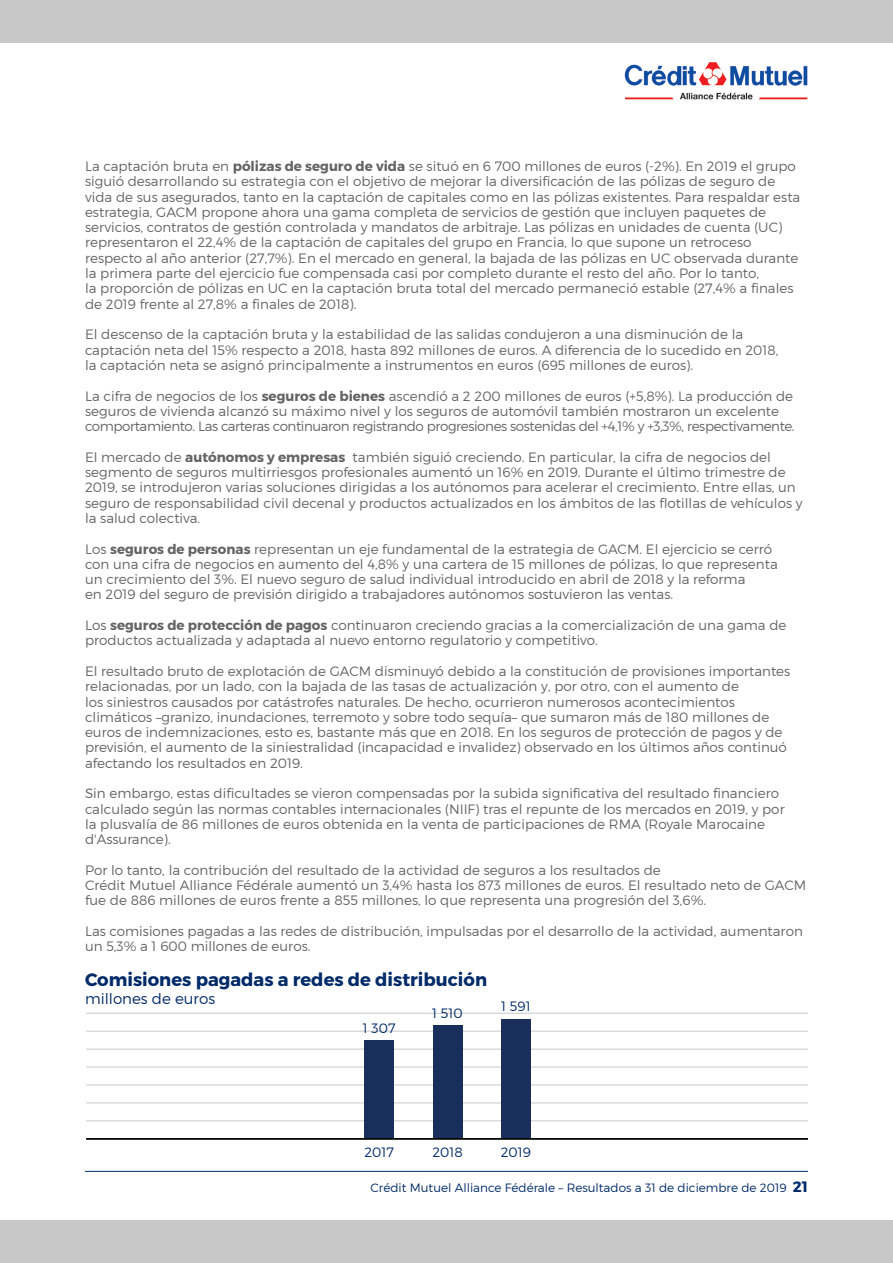
<style>
.page{position:relative;width:893px;height:1263px;background:#fff}
.page>*{position:absolute;margin:0;border:0;box-sizing:border-box;transform-origin:0 0}
.FOOT_NOTES{font:700 18px "Montserrat";color:#002a68}
.FOOT_NOTES-2{font:300 15px "Montserrat";color:#002a68}
.BODY_OK{font:300 13.5px/15.3px "Montserrat";color:#646464}
.HISTO_LEGENDE{font:300 13.5px "Montserrat";color:#002a68}
.t1{font:300 12px "Montserrat";color:#002a68}
.s1{font-weight:700}
.s2{font-weight:700;font-size:15px}
</style>
<div class="page">
<hr style="left:85px;top:1171px;width:723px;height:1px;background:#002a68">
<div style="left:0;top:0;width:893px;height:43px;background:#c8c8c8"></div>
<div style="left:0;top:1220px;width:893px;height:43px;background:#c8c8c8"></div>
<img style="left:624px;top:62px;width:184px;height:38px">
<hr style="left:86px;top:1120px;width:722px;height:1px;background:#c8c7c7">
<hr style="left:86px;top:1085px;width:722px;height:1px;background:#c8c7c7">
<hr style="left:86px;top:1103px;width:722px;height:1px;background:#c8c7c7">
<hr style="left:86px;top:1049px;width:722px;height:1px;background:#c8c7c7">
<hr style="left:86px;top:1067px;width:722px;height:1px;background:#c8c7c7">
<hr style="left:86px;top:1031px;width:722px;height:1px;background:#c8c7c7">
<hr style="left:86px;top:1013px;width:722px;height:1px;background:#c8c7c7">
<div style="left:501px;top:1019px;width:30px;height:119px;background:#1a2e5b"></div>
<div style="left:433px;top:1025px;width:29px;height:113px;background:#1a2e5b"></div>
<div style="left:364px;top:1040px;width:30px;height:98px;background:#1a2e5b"></div>
<hr style="left:86px;top:1138px;width:722px;height:1px;background:#040503">
<p class="BODY_OK" style="left:85px;top:158px;width:717px">La captación bruta en <span class="s1">pólizas de seguro de vida</span> se situó en 6 700 millones de euros (-2%). En 2019 el grupo siguió desarrollando su estrategia con el objetivo de mejorar la diversificación de las pólizas de seguro de vida de sus asegurados, tanto en la captación de capitales como en las pólizas existentes. Para respaldar esta estrategia, GACM propone ahora una gama completa de servicios de gestión que incluyen paquetes de</p>
<p class="BODY_OK" style="left:85px;top:219px;width:699px">servicios, contratos de gestión controlada y mandatos de arbitraje. Las pólizas en unidades de cuenta (UC)</p>
<p class="BODY_OK" style="left:85px;top:235px;width:668px">representaron el 22,4% de la captación de capitales del grupo en Francia, lo que supone un retroceso</p>
<p class="BODY_OK" style="left:85px;top:250px;width:715px">respecto al año anterior (27,7%). En el mercado en general, la bajada de las pólizas en UC observada durante la primera parte del ejercicio fue compensada casi por completo durante el resto del año. Por lo tanto,</p>
<p class="BODY_OK" style="left:85px;top:281px;width:710px">la proporción de pólizas en UC en la captación bruta total del mercado permaneció estable (27,4% a finales</p>
<p class="BODY_OK" style="left:85px;top:296px;width:273px">de 2019 frente al 27,8% a finales de 2018).</p>
<p class="BODY_OK" style="left:85px;top:327px;width:660px">El descenso de la captación bruta y la estabilidad de las salidas condujeron a una disminución de la</p>
<p class="BODY_OK" style="left:85px;top:342px;width:695px">captación neta del 15% respecto a 2018, hasta 892 millones de euros. A diferencia de lo sucedido en 2018,</p>
<p class="BODY_OK" style="left:85px;top:357px;width:610px">la captación neta se asignó principalmente a instrumentos en euros (695 millones de euros).</p>
<p class="BODY_OK" style="left:85px;top:388px;width:711px">La cifra de negocios de los <span class="s1">seguros de bienes</span> ascendió a 2 200 millones de euros (+5,8%). La producción de seguros de vivienda alcanzó su máximo nivel y los seguros de automóvil también mostraron un excelente comportamiento. Las carteras continuaron registrando progresiones sostenidas del +4,1% y +3,3%, respectivamente.</p>
<p class="BODY_OK" style="left:85px;top:449px;width:719px">El mercado de <span class="s1">autónomos y empresas</span> también siguió creciendo. En particular, la cifra de negocios del segmento de seguros multirriesgos profesionales aumentó un 16% en 2019. Durante el último trimestre de 2019, se introdujeron varias soluciones dirigidas a los autónomos para acelerar el crecimiento. Entre ellas, un seguro de responsabilidad civil decenal y productos actualizados en los ámbitos de las flotillas de vehículos y la salud colectiva.</p>
<p class="BODY_OK" style="left:85px;top:541px;width:689px">Los <span class="s1">seguros de personas</span> representan un eje fundamental de la estrategia de GACM. El ejercicio se cerró</p>
<p class="BODY_OK" style="left:85px;top:556px;width:694px">con una cifra de negocios en aumento del 4,8% y una cartera de 15 millones de pólizas, lo que representa</p>
<p class="BODY_OK" style="left:85px;top:571px;width:662px">un crecimiento del 3%. El nuevo seguro de salud individual introducido en abril de 2018 y la reforma</p>
<p class="BODY_OK" style="left:85px;top:587px;width:590px">en 2019 del seguro de previsión dirigido a trabajadores autónomos sostuvieron las ventas.</p>
<p class="BODY_OK" style="left:85px;top:617px;width:703px">Los <span class="s1">seguros de protección de pagos</span> continuaron creciendo gracias a la comercialización de una gama de productos actualizada y adaptada al nuevo entorno regulatorio y competitivo.</p>
<p class="BODY_OK" style="left:85px;top:663px;width:707px">El resultado bruto de explotación de GACM disminuyó debido a la constitución de provisiones importantes relacionadas, por un lado, con la bajada de las tasas de actualización y, por otro, con el aumento de</p>
<p class="BODY_OK" style="left:85px;top:694px;width:651px">los siniestros causados por catástrofes naturales. De hecho, ocurrieron numerosos acontecimientos</p>
<p class="BODY_OK" style="left:85px;top:709px;width:703px">climáticos –granizo, inundaciones, terremoto y sobre todo sequía– que sumaron más de 180 millones de euros de indemnizaciones, esto es, bastante más que en 2018. En los seguros de protección de pagos y de previsión, el aumento de la siniestralidad (incapacidad e invalidez) observado en los últimos años continuó afectando los resultados en 2019.</p>
<p class="BODY_OK" style="left:85px;top:786px;width:701px">Sin embargo, estas dificultades se vieron compensadas por la subida significativa del resultado financiero calculado según las normas contables internacionales (NIIF) tras el repunte de los mercados en 2019, y por</p>
<p class="BODY_OK" style="left:85px;top:816px;width:681px">la plusvalía de 86 millones de euros obtenida en la venta de participaciones de RMA (Royale Marocaine</p>
<p class="BODY_OK" style="left:85px;top:831px;width:87px">d'Assurance).</p>
<p class="BODY_OK" style="left:85px;top:862px;width:723px">Por lo tanto, la contribución del resultado de la actividad de seguros a los resultados de<br>Crédit Mutuel Alliance Fédérale aumentó un 3,4% hasta los 873 millones de euros. El resultado neto de GACM fue de 886 millones de euros frente a 855 millones, lo que representa una progresión del 3,6%.</p>
<p class="BODY_OK" style="left:85px;top:923px;width:719px">Las comisiones pagadas a las redes de distribución, impulsadas por el desarrollo de la actividad, aumentaron un 5,3% a 1 600 millones de euros.</p>
<p class="FOOT_NOTES" style="left:85px;top:968px;width:404px">Comisiones pagadas a redes de distribución</p>
<p class="FOOT_NOTES-2" style="left:85px;top:989px;width:132px">millones de euros</p>
<p class="HISTO_LEGENDE" style="left:363px;top:1020px;width:34px">1 307</p>
<p class="HISTO_LEGENDE" style="left:432px;top:1005px;width:32px">1 510</p>
<p class="HISTO_LEGENDE" style="left:501px;top:998px;width:31px">1 591</p>
<p class="HISTO_LEGENDE" style="left:364px;top:1144px;width:31px">2017</p>
<p class="HISTO_LEGENDE" style="left:432px;top:1144px;width:32px">2018</p>
<p class="HISTO_LEGENDE" style="left:501px;top:1144px;width:32px">2019</p>
<p class="t1" style="left:371px;top:1181px;width:439px">Crédit Mutuel Alliance Fédérale – Resultados a 31 de diciembre de 2019 <span class="s2">21</span></p>
</div>
